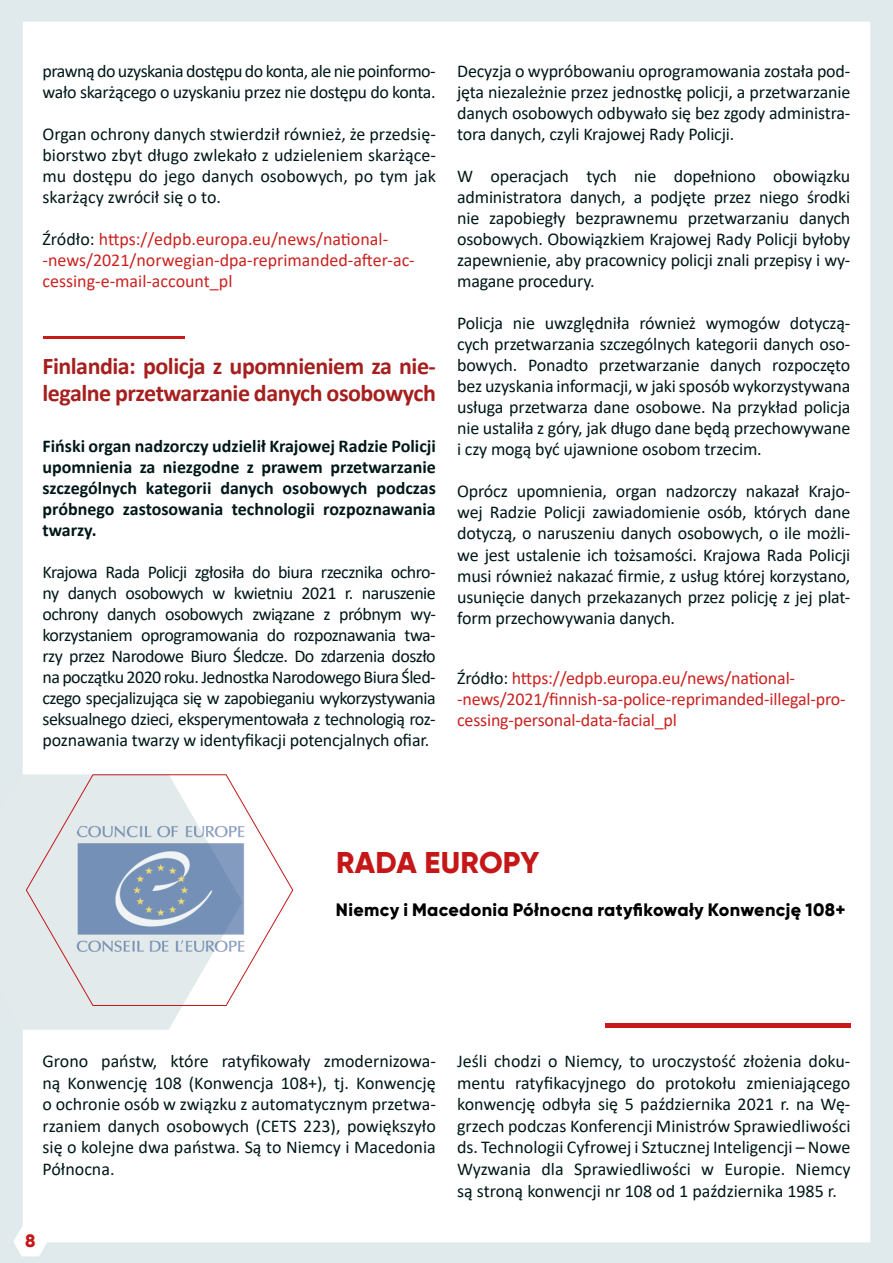
<style>
.page{position:relative;width:893px;height:1263px;background:#fff}
.page>*{position:absolute;margin:0;border:0;box-sizing:border-box;transform-origin:0 0}
.t1{font:800 30px "Gilroy";letter-spacing:.01em;color:#c51718}
.t2{font:700 24px/27px "Calibri";letter-spacing:-.02em;color:#a51f1e}
.t3{font:18px/21px "Calibri";letter-spacing:-.01em;color:#001718;text-align:justify}
.t4{font:700 18px/21px "Calibri";color:#001718;text-align:justify}
.t5{font:18px/21px "Calibri";letter-spacing:-.01em;color:#ca2220}
.t6{font:18px/21px "Calibri";color:#cb2220}
.t7{font:18px/21px "Calibri";letter-spacing:-.03em;color:#001718}
.t8{font:800 18px "Gilroy";letter-spacing:.02em;color:#000}
.t9{font:800 18px "Gilroy";color:#c51718}
.s1{color:#001718}
</style>
<div class="page">
<img style="left:0;top:0;width:893px;height:1263px">
<hr style="left:605px;top:1023px;width:245px;height:4px;background:#c61b1a">
<svg style="left:0;top:774px;width:242px;height:256px;background:#e5eced"></svg>
<svg style="left:25px;top:774px;width:269px;height:232px"></svg>
<hr style="left:43px;top:336px;width:141px;height:3px;background:#c61b1a">
<p class="t7" style="left:43px;top:60px;width:395px">prawną do uzyskania dostępu do konta, ale nie poinformo&shy;wało skarżącego o uzyskaniu przez nie dostępu do konta.</p>
<p class="t3" style="left:43px;top:123px;width:395px">Organ ochrony danych stwierdził również, że przedsię&shy;biorstwo zbyt długo zwlekało z udzieleniem skarżące&shy;mu dostępu do jego danych osobowych, po tym jak skarżący zwrócił się o to.</p>
<p class="t6" style="left:43px;top:228px;width:374px"><span class="s1">Źródło:</span> https://edpb.europa.eu/news/national--news/2021/norwegian-dpa-reprimanded-after-ac&shy;cessing-e-mail-account_pl</p>
<h2 class="t2" style="left:43px;top:352px;width:395px">Finlandia: policja z upomnieniem za nie&shy;legalne przetwarzanie danych osobowych</h2>
<p class="t4" style="left:43px;top:436px;width:395px">Fiński organ nadzorczy udzielił Krajowej Radzie Policji upomnienia za niezgodne z prawem przetwarzanie szczególnych kategorii danych osobowych podczas próbnego zastosowania technologii rozpoznawania twarzy.</p>
<p class="t3" style="left:43px;top:561px;width:395px">Krajowa Rada Policji zgłosiła do biura rzecznika ochro&shy;ny danych osobowych w kwietniu 2021 r. naruszenie ochrony danych osobowych związane z próbnym wy&shy;korzystaniem oprogramowania do rozpoznawania twa&shy;rzy przez Narodowe Biuro Śledcze. Do zdarzenia doszło na początku 2020 roku. Jednostka Narodowego Biura Śled&shy;czego specjalizująca się w zapobieganiu wykorzystywania seksualnego dzieci, eksperymentowała z technologią roz&shy;poznawania twarzy w identyfikacji potencjalnych ofiar.</p>
<p class="t3" style="left:457px;top:60px;width:395px">Decyzja o wypróbowaniu oprogramowania została pod&shy;jęta niezależnie przez jednostkę policji, a przetwarzanie danych osobowych odbywało się bez zgody administra&shy;tora danych, czyli Krajowej Rady Policji.</p>
<p class="t3" style="left:457px;top:165px;width:395px">W operacjach tych nie dopełniono obowiązku administratora danych, a podjęte przez niego środki nie zapobiegły bezprawnemu przetwarzaniu danych osobowych. Obowiązkiem Krajowej Rady Policji byłoby zapewnienie, aby pracownicy policji znali przepisy i wy&shy;magane procedury.</p>
<p class="t3" style="left:457px;top:312px;width:395px">Policja nie uwzględniła również wymogów dotyczą&shy;cych przetwarzania szczególnych kategorii danych oso&shy;bowych. Ponadto przetwarzanie danych rozpoczęto bez uzyskania informacji, w jaki sposób wykorzystywana usługa przetwarza dane osobowe. Na przykład policja nie ustaliła z góry, jak długo dane będą przechowywane i czy mogą być ujawnione osobom trzecim.</p>
<p class="t3" style="left:457px;top:480px;width:395px">Oprócz upomnienia, organ nadzorczy nakazał Krajo&shy;wej Radzie Policji zawiadomienie osób, których dane dotyczą, o naruszeniu danych osobowych, o ile możli&shy;we jest ustalenie ich tożsamości. Krajowa Rada Policji musi również nakazać firmie, z usług której korzystano, usunięcie danych przekazanych przez policję z jej plat&shy;form przechowywania danych.</p>
<p class="t5" style="left:457px;top:667px;width:390px"><span class="s1">Źródło:</span> https://edpb.europa.eu/news/national--news/2021/finnish-sa-police-reprimanded-illegal-pro&shy;cessing-personal-data-facial_pl</p>
<h1 class="t1" style="left:336px;top:843px;width:205px">RADA EUROPY</h1>
<p class="t8" style="left:336px;top:898px;width:511px">Niemcy i Macedonia Północna ratyfikowały Konwencję 108+</p>
<p class="t3" style="left:43px;top:1050px;width:395px;line-height:21.6px">Grono państw, które ratyfikowały zmodernizowa&shy;ną Konwencję 108 (Konwencja 108+), tj. Konwencję o ochronie osób w związku z automatycznym przetwa&shy;rzaniem danych osobowych (CETS 223), powiększyło się o kolejne dwa państwa. Są to Niemcy i Macedonia Północna.</p>
<p class="t3" style="left:457px;top:1050px;width:395px;line-height:21.6px">Jeśli chodzi o Niemcy, to uroczystość złożenia doku&shy;mentu ratyfikacyjnego do protokołu zmieniającego konwencję odbyła się 5 października 2021 r. na Wę&shy;grzech podczas Konferencji Ministrów Sprawiedliwości ds. Technologii Cyfrowej i Sztucznej Inteligencji – Nowe Wyzwania dla Sprawiedliwości w Europie. Niemcy są stroną konwencji nr 108 od 1 października 1985 r.</p>
<p class="t9" style="left:25px;top:1229px;width:12px">8</p>
</div>
